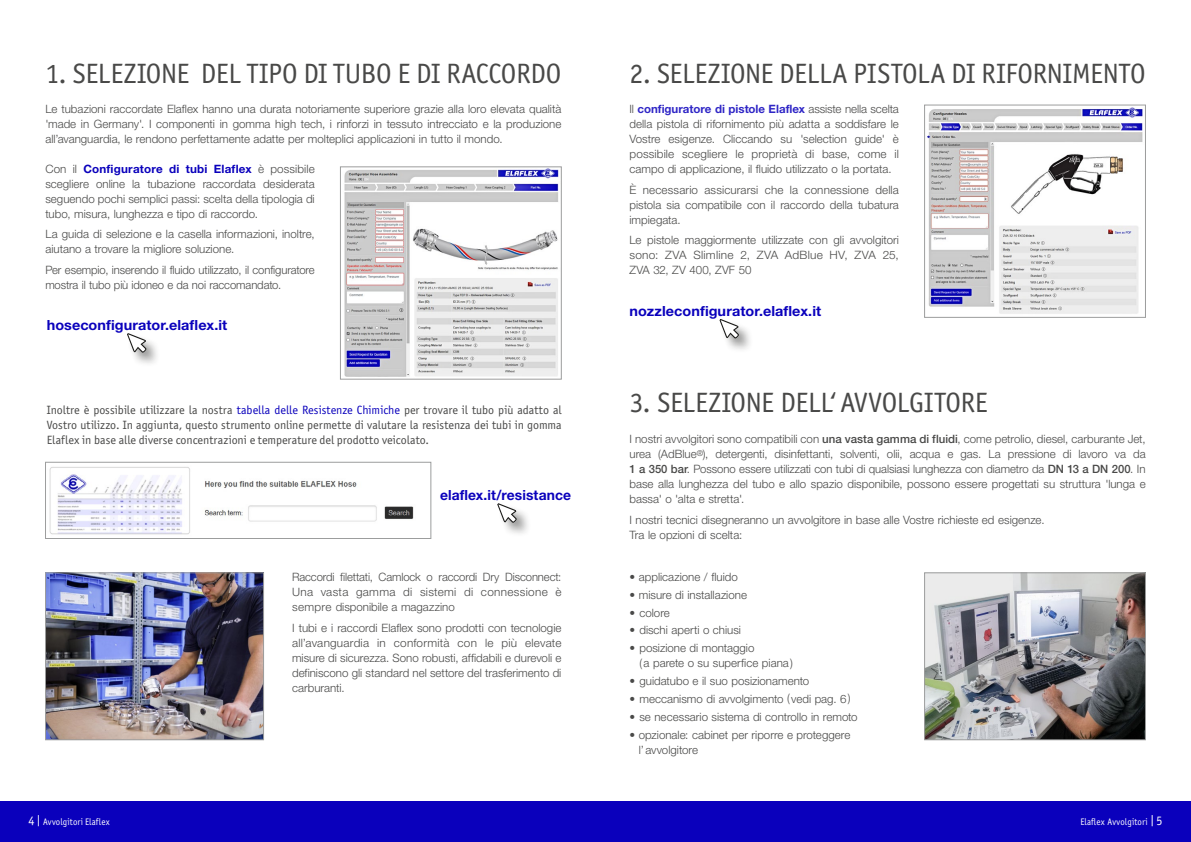
<style>
.page{position:relative;width:1191px;height:842px;background:#fff}
.page>*{position:absolute;margin:0;border:0;box-sizing:border-box;transform-origin:0 0}
.Headline_IT{font:28px "Officina Sans ITC Std";letter-spacing:-.01em;color:#494948}
.Copy_IT_11_5pt{font:700 14px "Helvetica Neue LTW1 G";letter-spacing:.005em;color:#0a00bc}
.Longcopy_groß{font:700 14px "Helvetica Neue LTW1 G";letter-spacing:.005em;color:#0a00bc}
.Longcopy_klein{font:700 14px "Helvetica Neue LTW1 G";letter-spacing:.005em;color:#0a00bc}
.Longcopy_groß-2{font:12px/15px "Officina Sans ITC Std";color:#494948;text-align:justify}
.Copy_IT_11_5pt-2{font:300 11.5px/15px "Helvetica Neue LTW1 G";color:#494948;text-align:justify}
.t1{font:9.5px "Officina Sans ITC Std";letter-spacing:.015em;color:#fff;scale:.93 1}
.s1{font-weight:700;color:#0a00bc}
.s2{color:#0a00bc}
.s3{font-weight:700;color:#2f26c6}
.s4{font-weight:500}
.s5{font-size:13px}
</style>
<div class="page">
<div style="left:0;top:801px;width:1191px;height:41px;background:#0a00bc"></div>
<img style="left:926px;top:575px;width:217px;height:163px">
<div style="left:924px;top:573px;width:221px;height:167px;border:1px solid #9c9d9d"></div>
<div style="left:497px;top:503px;width:35px;height:35px;background:#1a1a18;opacity:.45"></div>
<svg style="left:497px;top:503px;width:20px;height:20px"></svg>
<img style="left:49px;top:467px;width:365px;height:68px">
<div style="left:45px;top:462px;width:386px;height:77px;border:1px solid #9c9d9d"></div>
<img style="left:344px;top:169px;width:215px;height:208px">
<img style="left:47px;top:575px;width:215px;height:163px">
<div style="left:45px;top:573px;width:219px;height:167px;border:1px solid #9c9d9d"></div>
<img style="left:927px;top:107px;width:216px;height:207px">
<div style="left:924px;top:105px;width:221px;height:212px;border:1px solid #9c9d9d"></div>
<div style="left:127px;top:333px;width:34px;height:35px;background:#1a1a18;opacity:.45"></div>
<svg style="left:127px;top:333px;width:20px;height:20px"></svg>
<div style="left:719px;top:319px;width:35px;height:34px;background:#1a1a18;opacity:.45"></div>
<svg style="left:719px;top:319px;width:20px;height:20px"></svg>
<p class="Headline_IT" style="left:45px;top:57px;width:517px">1. SELEZIONE DEL TIPO DI TUBO E DI RACCORDO</p>
<p class="Copy_IT_11_5pt-2" style="left:45px;top:101px;width:517px">Le tubazioni raccordate Elaflex hanno una durata notoriamente superiore grazie alla loro elevata qualità 'made in Germany'. I componenti in gomma high tech, i rinforzi in tessuto intrecciato e la produzione all’avanguardia, le rendono perfettamente adatte per molteplici applicazioni in tutto il mondo.</p>
<p class="Copy_IT_11_5pt-2" style="left:45px;top:161px;width:271px">Con il <span class="s1">Configuratore di tubi Elaflex</span> è possibile scegliere online la tubazione raccordata desiderata seguendo pochi semplici passi: scelta della tipologia di tubo, misura, lunghezza e tipo di raccordo.</p>
<p class="Copy_IT_11_5pt-2" style="left:45px;top:227px;width:271px">La guida di selezione e la casella informazioni, inoltre, aiutano a trovare la migliore soluzione.</p>
<p class="Copy_IT_11_5pt-2" style="left:45px;top:262px;width:271px">Per esempio, inserendo il fluido utilizzato, il configuratore mostra il tubo più idoneo e da noi raccomandato.</p>
<p class="Longcopy_groß" style="left:47px;top:317px;width:182px">hoseconfigurator.elaflex.it</p>
<p class="Longcopy_groß-2" style="left:47px;top:402px;width:516px">Inoltre è possibile utilizzare la nostra <span class="s2">tabella delle Resistenze Chimiche</span> per trovare il tubo più adatto al Vostro utilizzo. In aggiunta, questo strumento online permette di valutare la resistenza dei tubi in gomma Elaflex in base alle diverse concentrazioni e temperature del prodotto veicolato.</p>
<p class="Longcopy_klein" style="left:440px;top:486px;width:132px">elaflex.it/resistance</p>
<p class="Copy_IT_11_5pt-2" style="left:292px;top:569px;width:271px">Raccordi filettati, Camlock o raccordi Dry Disconnect:<br>Una vasta gamma di sistemi di connessione è sempre disponibile a magazzino</p>
<p class="Copy_IT_11_5pt-2" style="left:292px;top:620px;width:271px">I tubi e i raccordi Elaflex sono prodotti con tecnologie all’avanguardia in conformità con le più elevate misure di sicurezza. Sono robusti, affidabili e durevoli e definiscono gli standard nel settore del trasferimento di carburanti.</p>
<p class="Headline_IT" style="left:629px;top:57px;width:517px">2. SELEZIONE DELLA PISTOLA DI RIFORNIMENTO</p>
<p class="Copy_IT_11_5pt-2" style="left:629px;top:101px;width:271px">Il <span class="s3">configuratore di pistole Elaflex</span> assiste nella scelta della pistola di rifornimento più adatta a soddisfare le Vostre esigenze. Cliccando su 'selection guide' è possibile scegliere le proprietà di base, come il campo di applicazione, il fluido utilizzato o la portata.</p>
<p class="Copy_IT_11_5pt-2" style="left:629px;top:182px;width:271px">È necessario assicurarsi che la connessione della pistola sia compatibile con il raccordo della tubatura impiegata.</p>
<p class="Copy_IT_11_5pt-2" style="left:629px;top:233px;width:271px">Le pistole maggiormente utilizzate con gli avvolgitori sono: ZVA Slimline 2, ZVA AdBlue HV, ZVA 25, ZVA 32, ZV 400, ZVF 50</p>
<p class="Copy_IT_11_5pt" style="left:629px;top:302px;width:193px">nozzleconfigurator.elaflex.it</p>
<p class="Headline_IT" style="left:629px;top:387px;width:360px">3. SELEZIONE DELL‘AVVOLGITORE</p>
<p class="Copy_IT_11_5pt-2" style="left:629px;top:432px;width:517px">I nostri avvolgitori sono compatibili con <span class="s4">una vasta gamma di fluidi</span>, come petrolio, diesel, carburante Jet, urea (AdBlue<sup>®</sup>), detergenti, disinfettanti, solventi, olii, acqua e gas. La pressione di lavoro va da <span class="s4">1 a 350 bar</span>. Possono essere utilizzati con tubi di qualsiasi lunghezza con diametro da <span class="s4">DN 13 a DN 200</span>. In base alla lunghezza del tubo e allo spazio disponibile, possono essere progettati su struttura 'lunga e bassa' o 'alta e stretta'.</p>
<p class="Copy_IT_11_5pt-2" style="left:629px;top:512px;width:416px">I nostri tecnici disegneranno un avvolgitore in base alle Vostre richieste ed esigenze.</p>
<p class="Copy_IT_11_5pt-2" style="left:629px;top:527px;width:114px">Tra le opzioni di scelta:</p>
<p class="Copy_IT_11_5pt-2" style="left:629px;top:569px;width:110px">• applicazione / fluido</p>
<p class="Copy_IT_11_5pt-2" style="left:629px;top:587px;width:119px">• misure di installazione</p>
<p class="Copy_IT_11_5pt-2" style="left:629px;top:605px;width:42px">• colore</p>
<p class="Copy_IT_11_5pt-2" style="left:629px;top:623px;width:113px">• dischi aperti o chiusi</p>
<p class="Copy_IT_11_5pt-2" style="left:639px;top:641px;width:155px;text-indent:-10px">• posizione di montaggio<br>(a parete o su superfice piana)</p>
<p class="Copy_IT_11_5pt-2" style="left:629px;top:673px;width:181px">• guidatubo e il suo posizionamento</p>
<p class="Copy_IT_11_5pt-2" style="left:629px;top:691px;width:223px">• meccanismo di avvolgimento ( vedi pag. 6)</p>
<p class="Copy_IT_11_5pt-2" style="left:629px;top:709px;width:230px">• se necessario sistema di controllo in remoto</p>
<p class="Copy_IT_11_5pt-2" style="left:639px;top:727px;width:213px;text-indent:-9px">• opzionale: cabinet per riporre e proteggere l’avvolgitore</p>
<p class="t1" style="left:28px;top:816px;width:89px"><span class="s5">4 |</span> Avvolgitori Elaflex</p>
<p class="t1" style="left:1080px;top:816px;width:90px">Elaflex Avvolgitori <span class="s5">| 5</span></p>
</div>
